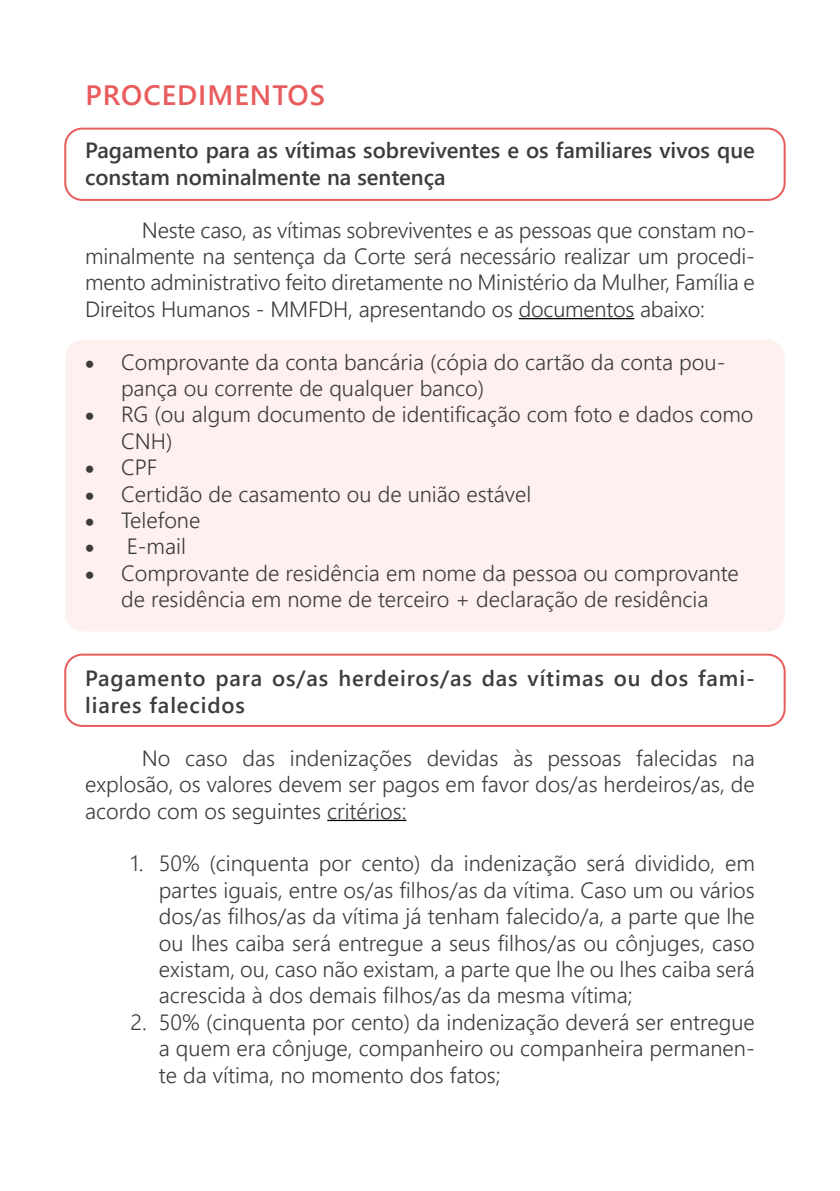
<style>
.page{position:relative;width:840px;height:1191px;background:#fff}
.page>*{position:absolute;margin:0;border:0;box-sizing:border-box;transform-origin:0 0}
.t1{font:28px "Webly Sleek UI Semibold";letter-spacing:.035em;color:#e85c5c}
.t2{font:22px/26.4px "Webly Sleek UI Semilight";color:#3c3c3b;text-align:justify}
.t3{font:22px/26.4px "Webly Sleek UI Semibold";color:#3c3c3b}
.t4{font:22px/26.4px "Webly Sleek UI Semibold";letter-spacing:.04em;color:#3c3c3b}
</style>
<div class="page">
<div style="left:65px;top:340px;width:719px;height:291px;background:#fef0ee;border-radius:17px"></div>
<hr style="left:518px;top:318px;width:116px;height:1px;background:#000">
<hr style="left:327px;top:819px;width:79px;height:2px;background:#000">
<div style="left:64px;top:128px;width:721px;height:73px;border:2px solid #e85c5c;border-radius:17px"></div>
<div style="left:64px;top:653px;width:721px;height:74px;border:2px solid #e85c5c;border-radius:17px"></div>
<p class="t1" style="left:86px;top:74px;width:241px">PROCEDIMENTOS</p>
<p class="t3" style="left:85px;top:136px;width:670px">Pagamento para as vítimas sobreviventes e os familiares vivos que constam nominalmente na sentença</p>
<p class="t2" style="left:85px;top:216px;width:671px;text-indent:57px">Neste caso, as vítimas sobreviventes e as pessoas que constam no&shy;minalmente na sentença da Corte será necessário realizar um procedi&shy;mento administrativo feito diretamente no Ministério da Mulher, Família e Direitos Humanos - MMFDH, apresentando os documentos abaixo:</p>
<p class="t2" style="left:121px;top:348px;width:605px;text-indent:-36px">• Comprovante da conta bancária (cópia do cartão da conta pou&shy;pança ou corrente de qualquer banco)</p>
<p class="t2" style="left:121px;top:400px;width:633px;text-indent:-36px">• RG (ou algum documento de identificação com foto e dados como<br>CNH)</p>
<p class="t2" style="left:85px;top:453px;width:74px">• CPF</p>
<p class="t2" style="left:85px;top:480px;width:447px">• Certidão de casamento ou de união estável</p>
<p class="t2" style="left:85px;top:506px;width:117px">• Telefone</p>
<p class="t2" style="left:85px;top:532px;width:102px">• E-mail</p>
<p class="t2" style="left:85px;top:559px;width:655px;text-align:center">• Comprovante de residência em nome da pessoa ou comprovante de residência em nome de terceiro + declaração de residência</p>
<p class="t4" style="left:85px;top:664px;width:670px">Pagamento para os/as herdeiros/as das vítimas ou dos fami&shy;liares falecidos</p>
<p class="t2" style="left:85px;top:744px;width:670px;text-indent:57px">No caso das indenizações devidas às pessoas falecidas na explosão, os valores devem ser pagos em favor dos/as herdeiros/as, de acordo com os seguintes critérios:</p>
<p class="t2" style="left:159px;top:849px;width:597px;text-indent:-28px">1. 50% (cinquenta por cento) da indenização será dividido, em partes iguais, entre os/as filhos/as da vítima. Caso um ou vários dos/as filhos/as da vítima já tenham falecido/a, a parte que lhe ou lhes caiba será entregue a seus filhos/as ou cônjuges, caso existam, ou, caso não existam, a parte que lhe ou lhes caiba será acrescida à dos demais filhos/as da mesma vítima;</p>
<p class="t2" style="left:159px;top:1008px;width:597px;text-indent:-28px">2. 50% (cinquenta por cento) da indenização deverá ser entregue a quem era cônjuge, companheiro ou companheira permanen&shy;te da vítima, no momento dos fatos;</p>
</div>
